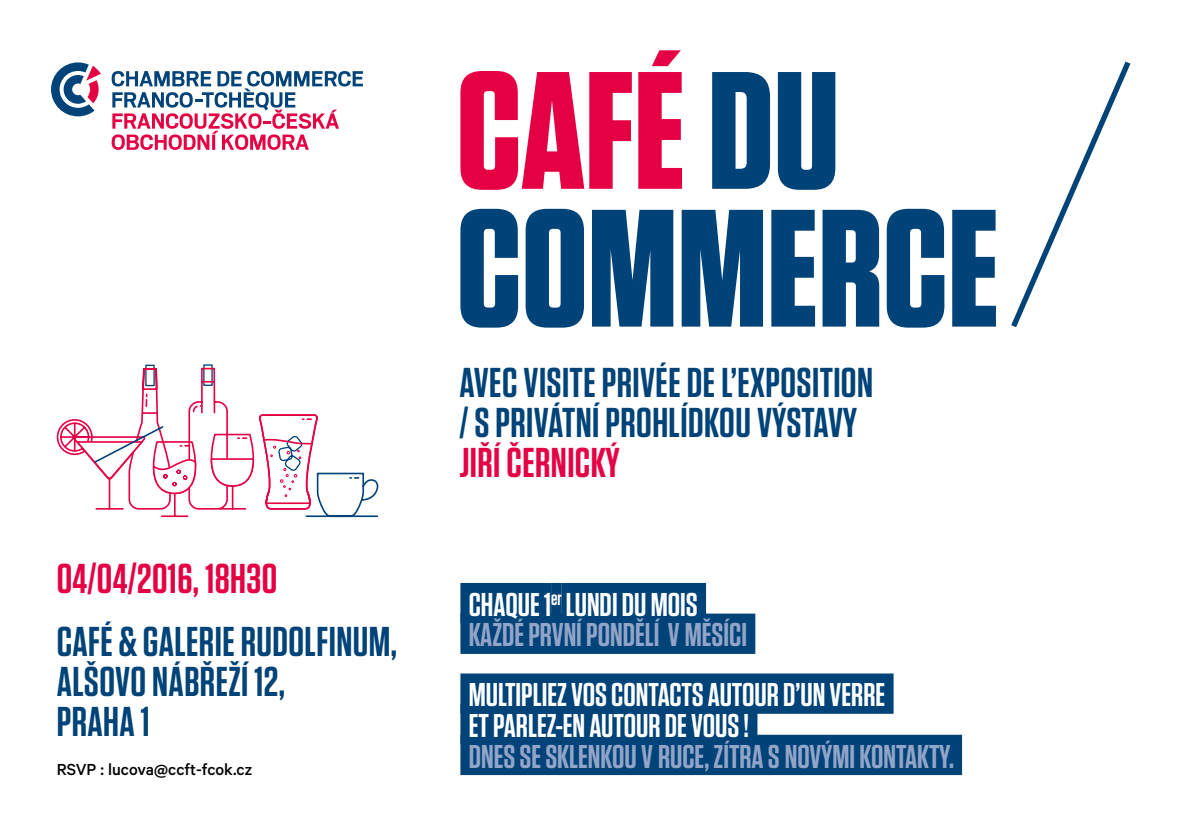
<style>
.page{position:relative;width:1191px;height:840px;background:#fff}
.page>*{position:absolute;margin:0;border:0;box-sizing:border-box;transform-origin:0 0}
.t1{font:700 166.6px/137.6px "Tungsten";color:#004379}
.t2{font:600 41.6px/39.8px "Tungsten";letter-spacing:.01em;color:#004379}
.t3{font:600 41.6px "Tungsten";letter-spacing:.01em;color:#e50043}
.t4{font:600 41.6px "Tungsten";letter-spacing:.01em;color:#e40344}
.t5{font:600 32.8px/30.6px "Tungsten";color:#92a4c7}
.t6{font:600 32.8px/30.6px "Tungsten";color:#fff}
.t7{font:500 18px "Calibre";color:#000}
.s1{color:#e50043}
.s2{color:#fff}
</style>
<div class="page">
<svg style="left:112px;top:71px;width:251px;height:79px"></svg>
<svg style="left:51px;top:62px;width:50px;height:54px"></svg>
<div style="left:460px;top:582px;width:91px;height:41px;background:#004379"></div>
<div style="left:551px;top:582px;width:11px;height:41px;background:#004379"></div>
<div style="left:562px;top:582px;width:144px;height:41px;background:#004379"></div>
<div style="left:460px;top:613px;width:295px;height:40px;background:#004379"></div>
<div style="left:460px;top:673px;width:433px;height:40px;background:#004379"></div>
<div style="left:460px;top:703px;width:297px;height:41px;background:#004379"></div>
<div style="left:460px;top:734px;width:502px;height:40px;background:#004379"></div>
<svg style="left:1011px;top:61px;width:120px;height:266px"></svg>
<svg style="left:57px;top:364px;width:322px;height:153px"></svg>
<p class="t3" style="left:57px;top:556px;width:222px">04/04/2016, 18H30</p>
<p class="t2" style="left:57px;top:622px;width:342px">CAFÉ &amp; GALERIE RUDOLFINUM,<br>ALŠOVO NÁBŘEŽÍ 12,<br>PRAHA 1</p>
<p class="t7" style="left:57px;top:758px;width:197px">RSVP : lucova@ccft-fcok.cz</p>
<h1 class="t1" style="left:456px;top:67px;width:544px"><span class="s1">CAFÉ</span>DU<br>COMMERCE</h1>
<p class="t2" style="left:459px;top:363px;width:415px">AVEC VISITE PRIVÉE DE L’EXPOSITION / S PRIVÁTNÍ PROHLÍDKOU VÝSTAVY</p>
<p class="t4" style="left:459px;top:440px;width:162px">JIŘÍ ČERNICKÝ</p>
<p class="t5" style="left:469px;top:589px;width:280px"><span class="s2">CHAQUE 1</span><sup>er</sup> <span class="s2">LUNDI DU MOIS<br></span>KAŽDÉ PRVNÍ PONDĚLÍ V MĚSÍCI</p>
<p class="t6" style="left:469px;top:679px;width:418px">MULTIPLIEZ VOS CONTACTS AUTOUR D’UN VERRE<br>ET PARLEZ-EN AUTOUR DE VOUS !</p>
<p class="t5" style="left:469px;top:741px;width:486px">DNES SE SKLENKOU V RUCE, ZÍTRA S NOVÝMI KONTAKTY.</p>
</div>
